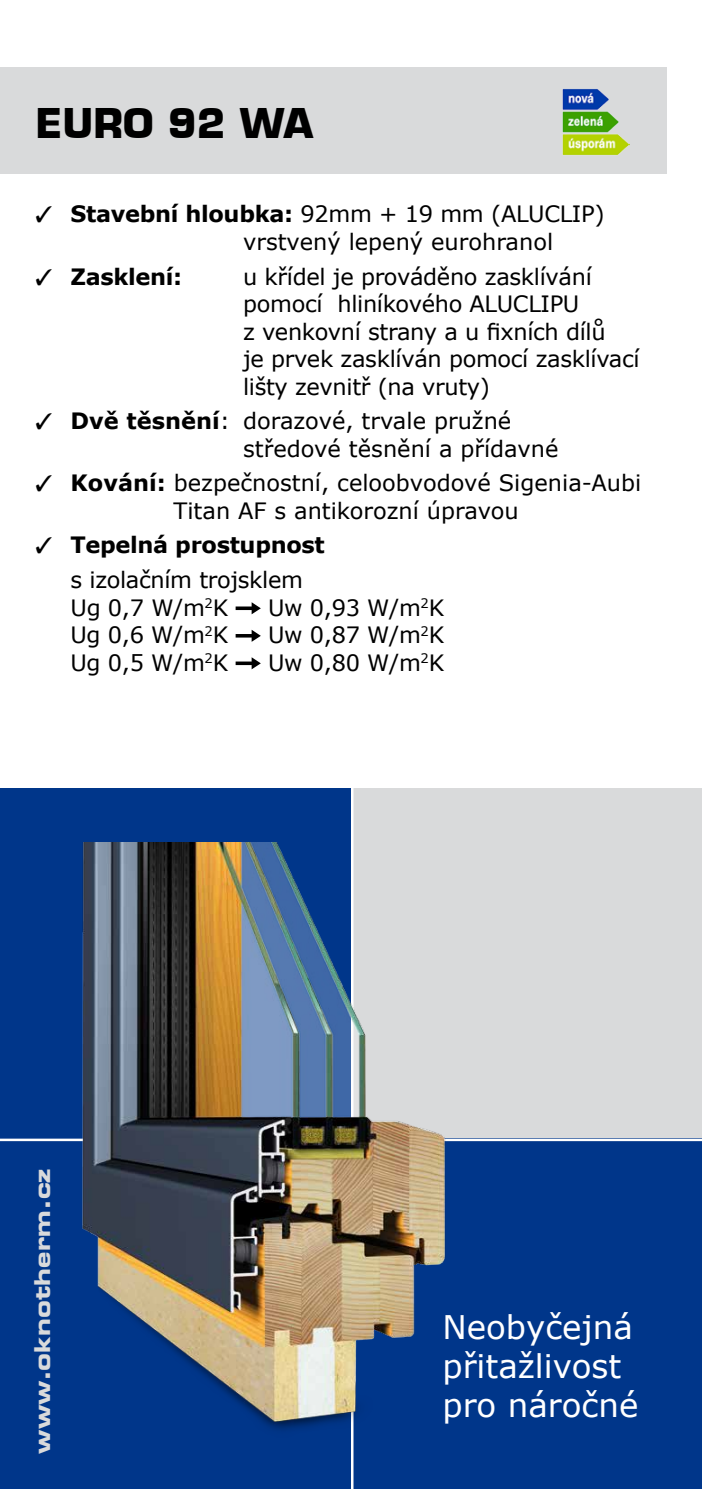
<style>
.page{position:relative;width:702px;height:1489px;background:#fff}
.page>*{position:absolute;margin:0;border:0;box-sizing:border-box;transform-origin:0 0}
.t1{font:700 40px "Eurostile LT";color:#000}
.t2{font:32.5px/39px "Verdana";color:#fff}
.t3{font:22.5px/27.5px "Verdana";letter-spacing:-.015em;color:#000}
.t4{font:700 22.5px "Verdana";letter-spacing:-.015em;color:#000}
.t5{font:22px "Eurostile CE Bold Extended Two";color:#d9dadb}
.s1{font-weight:700}
</style>
<div class="page">
<div style="left:0;top:788px;width:702px;height:350px;background:#d9dadb"></div>
<div style="left:0;top:788px;width:352px;height:350px;background:#00368a"></div>
<div style="left:0;top:1138px;width:702px;height:350px;background:#00368a"></div>
<hr style="left:0;top:1138px;width:702px;height:3px;background:#fff">
<hr style="left:351px;top:787px;width:2px;height:701px;background:#fff">
<div style="left:0;top:67px;width:666px;height:106px;background:#d9dadb"></div>
<img style="left:64px;top:842px;width:400px;height:596px">
<svg style="left:235px;top:602px;width:26px;height:12px"></svg>
<svg style="left:235px;top:629px;width:26px;height:12px"></svg>
<svg style="left:235px;top:657px;width:26px;height:12px"></svg>
<img style="left:562px;top:89px;width:67px;height:66px">
<h1 class="t1" style="left:35px;top:98px;width:279px">EURO 92 WA</h1>
<p class="t3" style="left:243px;top:200px;width:363px;text-indent:-173px"><span class="s1">Stavební hloubka:</span> 92mm + 19 mm (ALUCLIP) vrstvený lepený eurohranol</p>
<p class="t4" style="left:70px;top:260px;width:113px">Zasklení:</p>
<p class="t3" style="left:243px;top:262px;width:398px">u křídel je prováděno zasklívání pomocí hliníkového ALUCLIPU<br>z venkovní strany a u fixních dílů<br>je prvek zasklíván pomocí zasklívací lišty zevnitř (na vruty)</p>
<p class="t3" style="left:243px;top:407px;width:317px;text-indent:-173px"><span class="s1">Dvě těsnění</span>: dorazové, trvale pružné středové těsnění a přídavné</p>
<p class="t3" style="left:173px;top:469px;width:469px;text-indent:-103px"><span class="s1">Kování:</span> bezpečnostní, celoobvodové Sigenia-Aubi<br>Titan AF s antikorozní úpravou</p>
<p class="t4" style="left:71px;top:529px;width:256px">Tepelná prostupnost</p>
<p class="t3" style="left:71px;top:566px;width:234px">s izolačním trojsklem<br>Ug 0,7 W/m<sup>2</sup>K</p>
<p class="t3" style="left:268px;top:593px;width:178px">Uw 0,93 W/m<sup>2</sup>K</p>
<p class="t3" style="left:70px;top:621px;width:159px">Ug 0,6 W/m<sup>2</sup>K</p>
<p class="t3" style="left:268px;top:621px;width:178px">Uw 0,87 W/m<sup>2</sup>K</p>
<p class="t3" style="left:70px;top:648px;width:159px">Ug 0,5 W/m<sup>2</sup>K</p>
<p class="t3" style="left:268px;top:648px;width:178px">Uw 0,80 W/m<sup>2</sup>K</p>
<p class="t5" style="left:29px;top:1453px;width:286px;rotate:-90deg">www.oknotherm.cz</p>
<h2 class="t2" style="left:442px;top:1306px;width:197px">Neobyčejná přitažlivost pro náročné</h2>
</div>
